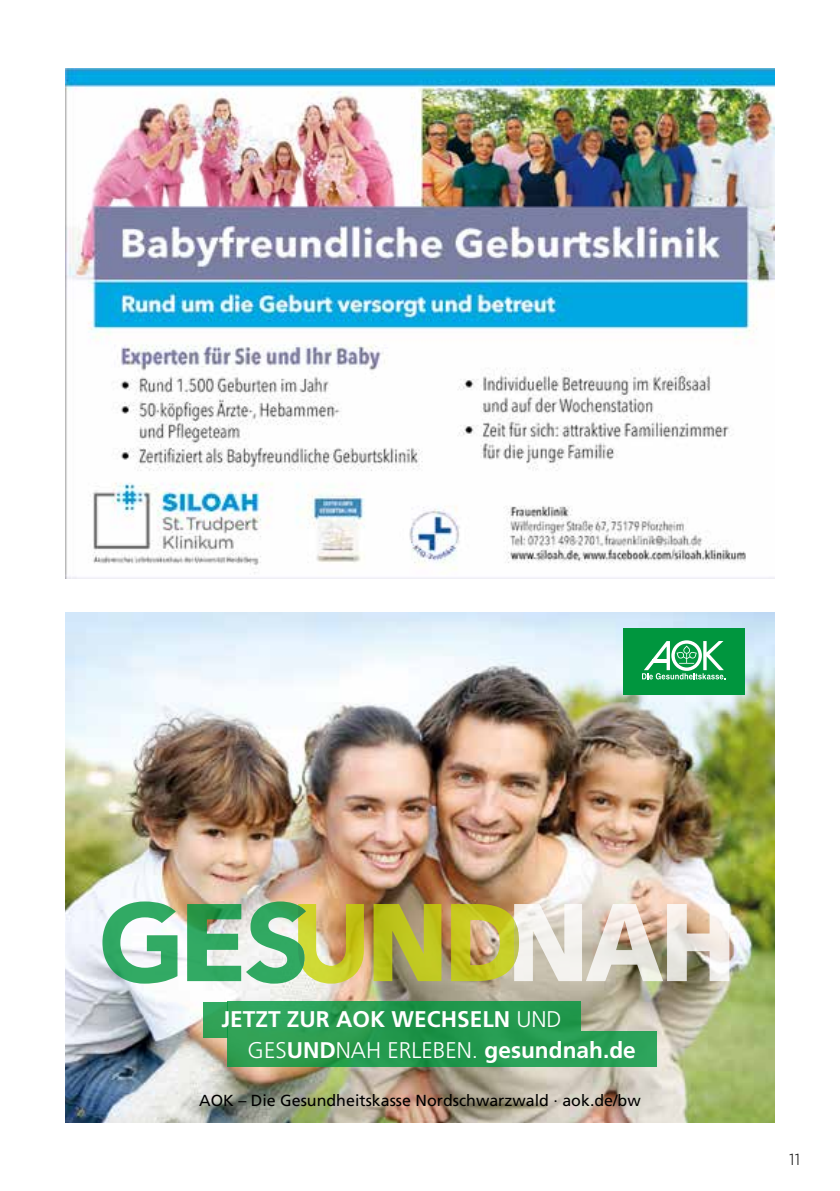
<style>
.page{position:relative;width:840px;height:1191px;background:#fff}
.page>*{position:absolute;margin:0;border:0;box-sizing:border-box;transform-origin:0 0}
.t1{font:700 22.6px/31px "Frutiger";color:#fff}
.t2{font:16px "Frutiger";color:#000}
.t3{font:300 16px "Gotham HTF";color:#000}
.s1{font-weight:300}
</style>
<div class="page">
<hr style="left:0;top:0;width:1px;height:170px;background:#d9dada">
<img style="left:65px;top:612px;width:709px;height:511px">
<svg style="left:373px;top:904px;width:68px;height:77px;background:#b3b530"></svg>
<svg style="left:451px;top:904px;width:278px;height:77px"></svg>
<svg style="left:102px;top:901px;width:75px;height:82px"></svg>
<svg style="left:187px;top:901px;width:177px;height:82px;background:#97bf7b"></svg>
<div style="left:622px;top:628px;width:122px;height:66px;background:#00963e"></div>
<svg style="left:642px;top:640px;width:83px;height:39px"></svg>
<svg style="left:227px;top:1001px;width:353px;height:30px;background:#259b51"></svg>
<svg style="left:227px;top:1031px;width:429px;height:36px;background:#279b50"></svg>
<div style="left:202px;top:1001px;width:25px;height:36px;background:linear-gradient(to bottom,#32aa63,#2f9e51)"></div>
<img style="left:65px;top:68px;width:709px;height:510px">
<p class="t1" style="left:247px;top:1003px;width:389px;text-indent:-26px">JETZT ZUR AOK WECHSELN <span class="s1">UND<br>GES</span>UND<span class="s1">NAH ERLEBEN.</span> gesundnah.de</p>
<p class="t2" style="left:199px;top:1090px;width:442px">AOK – Die Gesundheitskasse Nordschwarzwald · aok.de/bw</p>
<p class="t3" style="left:788px;top:1150px;width:13px">11</p>
</div>
